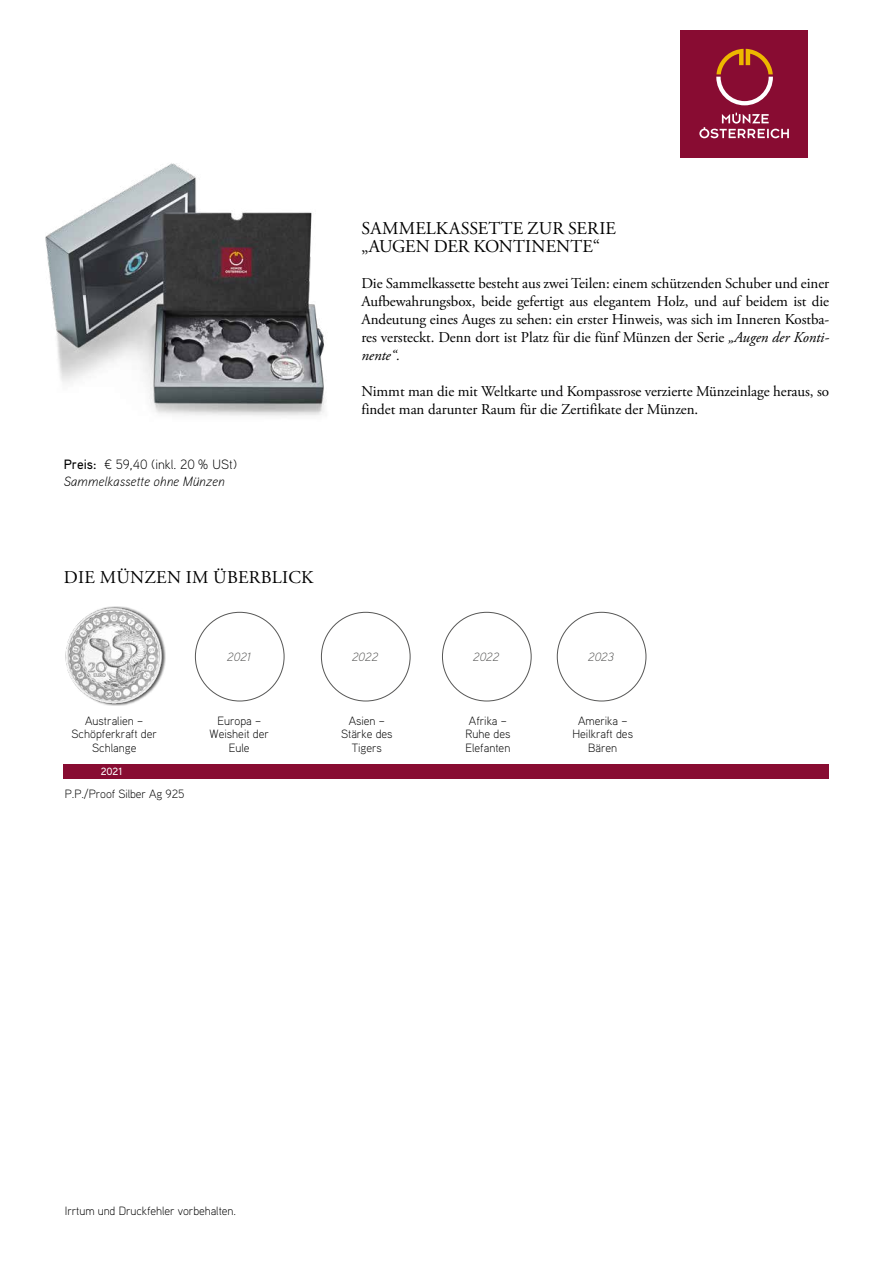
<style>
.page{position:relative;width:893px;height:1263px;background:#fff}
.page>*{position:absolute;margin:0;border:0;box-sizing:border-box;transform-origin:0 0}
.t1{font:18px/18px "Adobe Garamond Pro";letter-spacing:.01em;color:#000}
.t2{font:15px/18px "Adobe Garamond Pro";letter-spacing:-.005em;color:#000;text-align:justify}
.t3{font:italic 300 13.5px/16.5px "Aaux Pro";color:#000}
.t4{font:300 12px/13.5px "Aaux Pro";color:#000;text-align:center}
.t5{font:italic 300 12px "Aaux Pro";color:#575756}
.t6{font:500 10.5px "Aaux Pro";color:#fff}
.s1{font-weight:500;font-style:normal}
.s2{font-style:normal}
.s3{font-style:italic}
</style>
<div class="page">
<div style="left:64px;top:764px;width:765px;height:14px;background:#880c32"></div>
<div style="left:680px;top:30px;width:128px;height:127px;background:#880c32"></div>
<svg style="left:716px;top:49px;width:57px;height:56px"></svg>
<svg style="left:699px;top:113px;width:90px;height:25px"></svg>
<img style="left:65px;top:606px;width:101px;height:100px">
<img style="left:45px;top:163px;width:280px;height:253px">
<p class="t3" style="left:64px;top:456px;width:175px"><span class="s1">Preis:</span> <span class="s2">¤ 59,40 (inkl. 20 % USt)<br></span>Sammelkassette ohne Münzen</p>
<p class="t1" style="left:64px;top:569px;width:251px">DIE MÜNZEN IM ÜBERBLICK</p>
<p class="t1" style="left:361px;top:220px;width:256px">SAMMELKASSETTE ZUR SERIE „AUGEN DER KONTINENTE“</p>
<p class="t2" style="left:361px;top:275px;width:469px">Die Sammelkassette besteht aus zwei Teilen: einem schützenden Schuber und einer Aufbewahrungsbox, beide gefertigt aus elegantem Holz, und auf beidem ist die Andeutung eines Auges zu sehen: ein erster Hinweis, was sich im Inneren Kostba&shy;res versteckt. Denn dort ist Platz für die fünf Münzen der Serie <span class="s3">„Augen der Konti&shy;nente“.</span></p>
<p class="t2" style="left:361px;top:383px;width:469px">Nimmt man die mit Weltkarte und Kompassrose verzierte Münzeinlage heraus, so findet man darunter Raum für die Zertifikate der Münzen.</p>
<p class="t5" style="left:227px;top:649px;width:25px">2021</p>
<p class="t5" style="left:352px;top:649px;width:27px">2022</p>
<p class="t5" style="left:473px;top:649px;width:27px">2022</p>
<p class="t5" style="left:588px;top:649px;width:27px">2023</p>
<p class="t4" style="left:71px;top:714px;width:87px">Australien –<br>Schöpferkraft der<br>Schlange</p>
<p class="t4" style="left:210px;top:714px;width:61px">Europa –<br>Weisheit der<br>Eule</p>
<p class="t4" style="left:341px;top:714px;width:53px">Asien –<br>Stärke des<br>Tigers</p>
<p class="t4" style="left:465px;top:714px;width:47px;text-align:left">Afrika –<br>Ruhe des<br>Elefanten</p>
<p class="t4" style="left:572px;top:714px;width:62px">Amerika –<br>Heilkraft des<br>Bären</p>
<p class="t4" style="left:65px;top:787px;width:121px">P.P./Proof Silber Ag 925</p>
<p class="t6" style="left:101px;top:765px;width:23px">2021</p>
<p class="t4" style="left:65px;top:1203px;width:173px">Irrtum und Druckfehler vorbehalten.</p>
</div>
